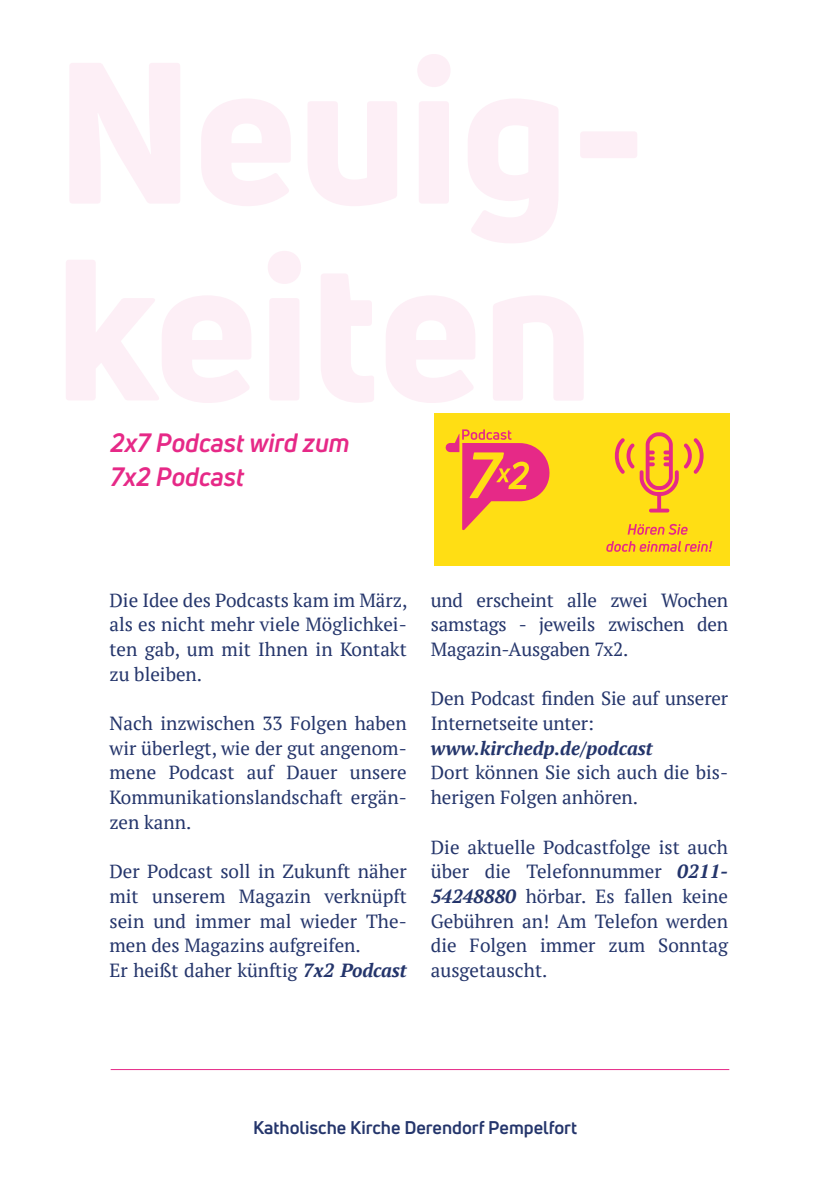
<style>
.page{position:relative;width:840px;height:1191px;background:#fff}
.page>*{position:absolute;margin:0;border:0;box-sizing:border-box;transform-origin:0 0}
.t1{font:italic 700 26px/33.8px "Uni Neue";color:#e62987}
.t2{font:19px/24.8px "PT Serif";color:#24356b;text-align:justify}
.t3{font:italic 700 19px "PT Serif";color:#24356b}
.t4{font:700 18px "Uni Neue";color:#24356b}
.s1{font-weight:700;font-style:italic}
</style>
<div class="page">
<hr style="left:111px;top:1069px;width:618px;height:1px;background:#e62987">
<div style="left:434px;top:413px;width:295px;height:153px;background:#ffde14"></div>
<svg style="left:614px;top:432px;width:89px;height:80px"></svg>
<svg style="left:606px;top:524px;width:106px;height:28px"></svg>
<svg style="left:445px;top:429px;width:105px;height:101px"></svg>
<h1 class="t1" style="left:111px;top:426px;width:240px">2x7 Podcast wird zum<br>7x2 Podcast</h1>
<p class="t2" style="left:109px;top:587px;width:299px">Die Idee des Podcasts kam im März, als es nicht mehr viele Möglichkei&shy;ten gab, um mit Ihnen in Kontakt zu bleiben.</p>
<p class="t2" style="left:109px;top:710px;width:298px">Nach inzwischen 33 Folgen haben wir überlegt, wie der gut angenom&shy;mene Podcast auf Dauer unsere Kommunikationslandschaft ergän&shy;zen kann.</p>
<p class="t2" style="left:109px;top:859px;width:298px;text-align:left">Der Podcast soll in Zukunft näher mit unserem Magazin verknüpft sein und immer mal wieder The&shy;men des Magazins aufgreifen.<br>Er heißt daher künftig <span class="s1">7x2 Podcast</span></p>
<p class="t2" style="left:430px;top:587px;width:298px">und erscheint alle zwei Wochen samstags - jeweils zwischen den Magazin-Ausgaben 7x2.</p>
<p class="t2" style="left:430px;top:686px;width:298px">Den Podcast finden Sie auf unserer<br>Internetseite unter:</p>
<p class="t3" style="left:430px;top:735px;width:223px">www.kirchedp.de/podcast</p>
<p class="t2" style="left:430px;top:760px;width:298px">Dort können Sie sich auch die bis&shy;herigen Folgen anhören.</p>
<p class="t2" style="left:430px;top:834px;width:299px">Die aktuelle Podcastfolge ist auch über die Telefonnummer <span class="s1">0211- 54248880</span> hörbar. Es fallen keine Gebühren an! Am Telefon werden die Folgen immer zum Sonntag ausgetauscht.</p>
<p class="t4" style="left:253px;top:1116px;width:325px">Katholische Kirche Derendorf Pempelfort</p>
</div>
